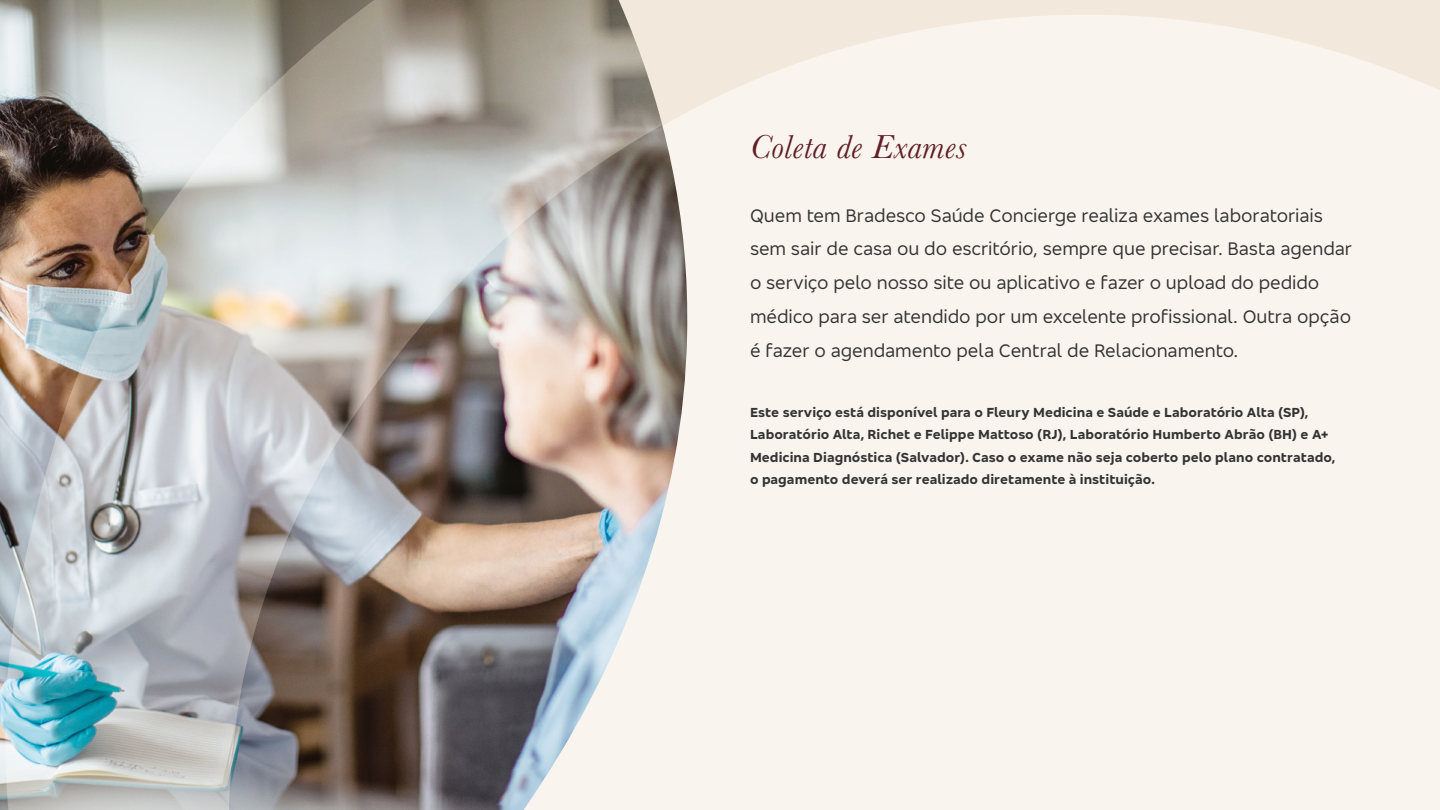
<style>
.page{position:relative;width:1440px;height:810px;background:#fff}
.page>*{position:absolute;margin:0;border:0;box-sizing:border-box;transform-origin:0 0}
.t1{font:italic 34.5px "Baskerville";letter-spacing:.015em;color:#611f26}
.t2{font:18.75px/33.8px "Bradesco Sans";color:#333}
.t3{font:700 13.5px/22.5px "Bradesco Sans";letter-spacing:.005em;color:#333}
</style>
<div class="page">
<div style="left:690px;top:0;width:750px;height:810px;background:#f9f4ed"></div>
<img style="left:4px;top:0;width:686px;height:810px">
<h1 class="t1" style="left:750px;top:124px;width:218px">Coleta de Exames</h1>
<p class="t2" style="left:750px;top:198px;width:604px">Quem tem Bradesco Saúde Concierge realiza exames laboratoriais sem sair de casa ou do escritório, sempre que precisar. Basta agendar o serviço pelo nosso site ou aplicativo e fazer o upload do pedido médico para ser atendido por um excelente profissional. Outra opção é fazer o agendamento pela Central de Relacionamento.</p>
<p class="t3" style="left:750px;top:400px;width:587px">Este serviço está disponível para o Fleury Medicina e Saúde e Laboratório Alta (SP), Laboratório Alta, Richet e Felippe Mattoso (RJ), Laboratório Humberto Abrão (BH) e A+ Medicina Diagnóstica (Salvador). Caso o exame não seja coberto pelo plano contratado, o pagamento deverá ser realizado diretamente à instituição.</p>
</div>
